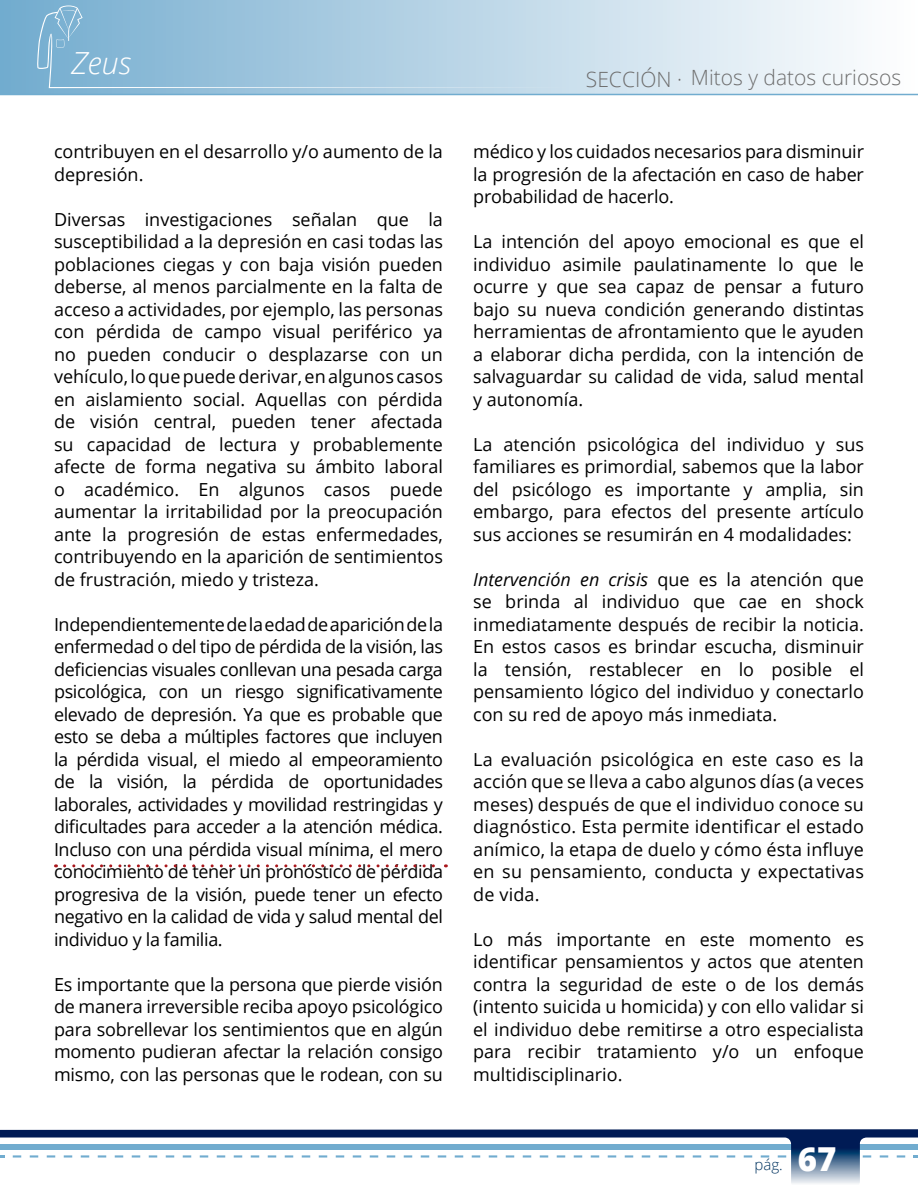
<style>
.page{position:relative;width:918px;height:1188px;background:#fff}
.page>*{position:absolute;margin:0;border:0;box-sizing:border-box;transform-origin:0 0}
.t1{font:italic 300 30.45px "Open Sans";color:#fff}
.t2{font:300 21px "Open Sans";color:#6d6d6d}
.t3{font:18px/22.5px "Open Sans";color:#000;text-align:justify}
.t4{font:300 15px "Open Sans";color:#003360}
.s1{font-style:italic}
.s2{font-weight:800;font-size:33px;color:#fff}
</style>
<div class="page">
<div style="left:0;top:0;width:918px;height:94px;background:linear-gradient(to right,#73accf,#fffeff)"></div>
<hr style="left:0;top:94px;width:918px;height:1px;background:#71accf">
<svg style="left:37px;top:6px;width:537px;height:82px;background:#a3c8df"></svg>
<svg style="left:4px;top:1129px;width:914px;height:55px"></svg>
<hr style="left:0;top:0;width:1px;height:94px;background:#71accf">
<svg style="left:0;top:1129px;width:4px;height:29px"></svg>
<svg style="left:65px;top:864px;width:381px;height:3px"></svg>
<h1 class="t1" style="left:71px;top:42px;width:61px">Zeus</h1>
<p class="t3" style="left:54px;top:140px;width:390px">contribuyen en el desarrollo y/o aumento de la depresión.</p>
<p class="t3" style="left:54px;top:208px;width:391px">Diversas investigaciones señalan que la susceptibilidad a la depresión en casi todas las poblaciones ciegas y con baja visión pueden deberse, al menos parcialmente en la falta de acceso a actividades, por ejemplo, las personas con pérdida de campo visual periférico ya no pueden conducir o desplazarse con un vehículo, lo que puede derivar, en algunos casos en aislamiento social. Aquellas con pérdida de visión central, pueden tener afectada su capacidad de lectura y probablemente afecte de forma negativa su ámbito laboral o académico. En algunos casos puede aumentar la irritabilidad por la preocupación ante la progresión de estas enfermedades, contribuyendo en la aparición de sentimientos de frustración, miedo y tristeza.</p>
<p class="t3" style="left:54px;top:613px;width:391px">Independientemente de la edad de aparición de la enfermedad o del tipo de pérdida de la visión, las deficiencias visuales conllevan una pesada carga psicológica, con un riesgo significativamente elevado de depresión. Ya que es probable que esto se deba a múltiples factores que incluyen la pérdida visual, el miedo al empeoramiento de la visión, la pérdida de oportunidades laborales, actividades y movilidad restringidas y dificultades para acceder a la atención médica.<br>Incluso con una pérdida visual mínima, el mero conocimiento de tener un pronóstico de pérdida progresiva de la visión, puede tener un efecto negativo en la calidad de vida y salud mental del individuo y la familia.</p>
<p class="t3" style="left:54px;top:973px;width:391px">Es importante que la persona que pierde visión de manera irreversible reciba apoyo psicológico para sobrellevar los sentimientos que en algún momento pudieran afectar la relación consigo mismo, con las personas que le rodean, con su</p>
<p class="t2" style="left:586px;top:63px;width:317px">SECCIÓN · Mitos y datos curiosos</p>
<p class="t3" style="left:473px;top:140px;width:392px">médico y los cuidados necesarios para disminuir la progresión de la afectación en caso de haber probabilidad de hacerlo.</p>
<p class="t3" style="left:473px;top:230px;width:392px">La intención del apoyo emocional es que el individuo asimile paulatinamente lo que le ocurre y que sea capaz de pensar a futuro bajo su nueva condición generando distintas herramientas de afrontamiento que le ayuden a elaborar dicha perdida, con la intención de salvaguardar su calidad de vida, salud mental y autonomía.</p>
<p class="t3" style="left:473px;top:433px;width:392px">La atención psicológica del individuo y sus familiares es primordial, sabemos que la labor del psicólogo es importante y amplia, sin embargo, para efectos del presente artículo sus acciones se resumirán en 4 modalidades:</p>
<p class="t3" style="left:473px;top:568px;width:392px"><span class="s1">Intervención en crisis</span> que es la atención que se brinda al individuo que cae en shock inmediatamente después de recibir la noticia.<br>En estos casos es brindar escucha, disminuir la tensión, restablecer en lo posible el pensamiento lógico del individuo y conectarlo con su red de apoyo más inmediata.</p>
<p class="t3" style="left:473px;top:748px;width:392px">La evaluación psicológica en este caso es la acción que se lleva a cabo algunos días (a veces meses) después de que el individuo conoce su diagnóstico. Esta permite identificar el estado anímico, la etapa de duelo y cómo ésta influye en su pensamiento, conducta y expectativas de vida.</p>
<p class="t3" style="left:473px;top:928px;width:392px">Lo más importante en este momento es identificar pensamientos y actos que atenten contra la seguridad de este o de los demás (intento suicida u homicida) y con ello validar si el individuo debe remitirse a otro especialista para recibir tratamiento y/o un enfoque multidisciplinario.</p>
<p class="t4" style="left:755px;top:1154px;width:83px">pág. <span class="s2">67</span></p>
</div>
